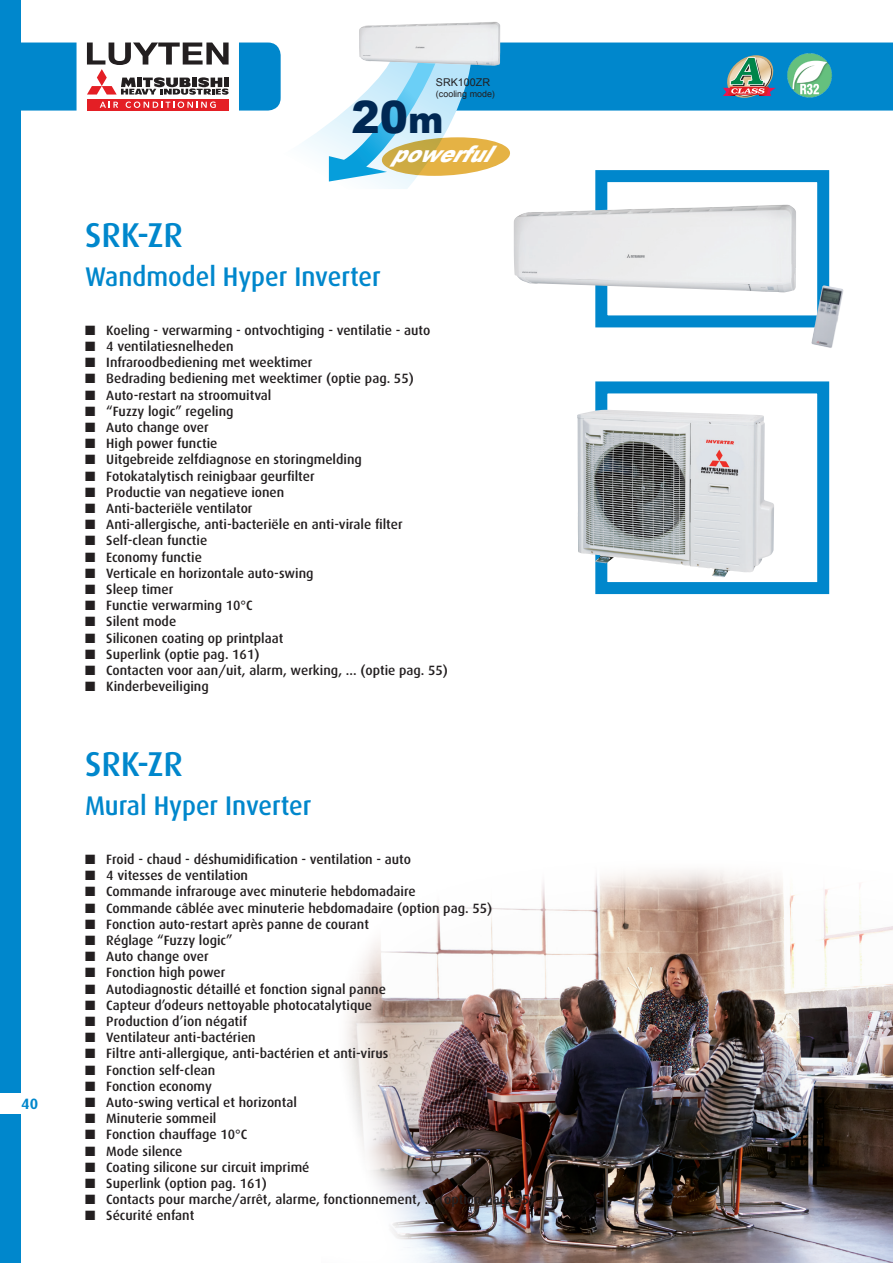
<style>
.page{position:relative;width:893px;height:1263px;background:#fff}
.page>*{position:absolute;margin:0;border:0;box-sizing:border-box;transform-origin:0 0}
.t1{font:900 44.55px "Arial";color:#002853;scale:.95 1}
.t2{font:500 34.5px "Dax";color:#0087cc}
.t3{font:500 27px "Dax";color:#0087cc;scale:.94 1}
.t4{font:italic 900 22.8px "Arial";color:#fff;scale:.9 1}
.t5{font:700 15px "Dax";color:#0087cc}
.t6{font:500 13.5px "Dax";color:#231f20}
.t7{font:10.65px "Arial";color:#231f20}
.t8{font:8.85px "Arial";color:#231f20}
.s1{font-size:37.2px}
</style>
<div class="page">
<div style="left:0;top:0;width:21px;height:1093px;background:#0087cc"></div>
<div style="left:0;top:1114px;width:21px;height:149px;background:#0087cc"></div>
<img style="left:346px;top:870px;width:547px;height:393px">
<div style="left:595px;top:381px;width:234px;height:213px;background:#fff;border:12px solid #0087cc"></div>
<img style="left:577px;top:410px;width:197px;height:167px">
<div style="left:595px;top:170px;width:234px;height:157px;background:#fff;border:12px solid #0087cc"></div>
<img style="left:514px;top:205px;width:282px;height:87px">
<img style="left:811px;top:285px;width:33px;height:63px">
<svg style="left:21px;top:43px;width:872px;height:146px"></svg>
<img style="left:359px;top:22px;width:141px;height:44px">
<p class="t5" style="left:21px;top:1095px;width:18px">40</p>
<p class="t7" style="left:436px;top:75px;width:56px">SRK100ZR</p>
<p class="t8" style="left:436px;top:88px;width:60px">(cooling mode)</p>
<h1 class="t1" style="left:352px;top:84px;width:98px">20<span class="s1">m</span></h1>
<h3 class="t4" style="left:391px;top:137px;width:131px">powerful</h3>
<h2 class="t2" style="left:85px;top:215px;width:99px">SRK-ZR</h2>
<h3 class="t3" style="left:85px;top:262px;width:316px">Wandmodel Hyper Inverter</h3>
<p class="t6" style="left:85px;top:322px;width:347px">■ Koeling - verwarming - ontvochtiging - ventilatie - auto</p>
<p class="t6" style="left:85px;top:339px;width:150px">■ 4 ventilatiesnelheden</p>
<p class="t6" style="left:85px;top:355px;width:229px">■ Infraroodbediening met weektimer</p>
<p class="t6" style="left:85px;top:371px;width:330px">■ Bedrading bediening met weektimer (optie pag. 55)</p>
<p class="t6" style="left:85px;top:387px;width:188px">■ Auto-restart na stroomuitval</p>
<p class="t6" style="left:85px;top:403px;width:150px">■ “Fuzzy logic” regeling</p>
<p class="t6" style="left:85px;top:420px;width:125px">■ Auto change over</p>
<p class="t6" style="left:85px;top:436px;width:134px">■ High power functie</p>
<p class="t6" style="left:85px;top:452px;width:278px">■ Uitgebreide zelfdiagnose en storingmelding</p>
<p class="t6" style="left:85px;top:468px;width:231px">■ Fotokatalytisch reinigbaar geurfilter</p>
<p class="t6" style="left:85px;top:484px;width:201px">■ Productie van negatieve ionen</p>
<p class="t6" style="left:85px;top:501px;width:169px">■ Anti-bacteriële ventilator</p>
<p class="t6" style="left:85px;top:517px;width:319px">■ Anti-allergische, anti-bacteriële en anti-virale filter</p>
<p class="t6" style="left:85px;top:533px;width:124px">■ Self-clean functie</p>
<p class="t6" style="left:85px;top:549px;width:118px">■ Economy functie</p>
<p class="t6" style="left:85px;top:565px;width:230px">■ Verticale en horizontale auto-swing</p>
<p class="t6" style="left:85px;top:582px;width:90px">■ Sleep timer</p>
<p class="t6" style="left:85px;top:598px;width:169px">■ Functie verwarming 10°C</p>
<p class="t6" style="left:85px;top:614px;width:93px">■ Silent mode</p>
<p class="t6" style="left:85px;top:630px;width:200px">■ Siliconen coating op printplaat</p>
<p class="t6" style="left:85px;top:646px;width:176px">■ Superlink (optie pag. 161)</p>
<p class="t6" style="left:85px;top:663px;width:365px">■ Contacten voor aan/uit, alarm, werking, ... (optie pag. 55)</p>
<p class="t6" style="left:85px;top:679px;width:125px">■ Kinderbeveiliging</p>
<h2 class="t2" style="left:85px;top:744px;width:99px">SRK-ZR</h2>
<h3 class="t3" style="left:85px;top:791px;width:242px">Mural Hyper Inverter</h3>
<p class="t6" style="left:85px;top:852px;width:327px">■ Froid - chaud - déshumidification - ventilation - auto</p>
<p class="t6" style="left:85px;top:868px;width:165px">■ 4 vitesses de ventilation</p>
<p class="t6" style="left:85px;top:884px;width:332px">■ Commande infrarouge avec minuterie hebdomadaire</p>
<p class="t6" style="left:85px;top:900px;width:409px">■ Commande câblée avec minuterie hebdomadaire (option pag. 55)</p>
<p class="t6" style="left:85px;top:916px;width:285px">■ Fonction auto-restart après panne de courant</p>
<p class="t6" style="left:85px;top:933px;width:149px">■ Réglage “Fuzzy logic”</p>
<p class="t6" style="left:85px;top:949px;width:125px">■ Auto change over</p>
<p class="t6" style="left:85px;top:965px;width:142px">■ Fonction high power</p>
<p class="t6" style="left:85px;top:981px;width:302px">■ Autodiagnostic détaillé et fonction signal panne</p>
<p class="t6" style="left:85px;top:997px;width:289px">■ Capteur d’odeurs nettoyable photocatalytique</p>
<p class="t6" style="left:85px;top:1014px;width:164px">■ Production d’ion négatif</p>
<p class="t6" style="left:85px;top:1030px;width:172px">■ Ventilateur anti-bactérien</p>
<p class="t6" style="left:85px;top:1046px;width:305px">■ Filtre anti-allergique, anti-bactérien et anti-virus</p>
<p class="t6" style="left:85px;top:1062px;width:132px">■ Fonction self-clean</p>
<p class="t6" style="left:85px;top:1078px;width:128px">■ Fonction economy</p>
<p class="t6" style="left:85px;top:1095px;width:213px">■ Auto-swing vertical et horizontal</p>
<p class="t6" style="left:85px;top:1111px;width:133px">■ Minuterie sommeil</p>
<p class="t6" style="left:85px;top:1127px;width:164px">■ Fonction chauffage 10°C</p>
<p class="t6" style="left:85px;top:1143px;width:99px">■ Mode silence</p>
<p class="t6" style="left:85px;top:1159px;width:226px">■ Coating silicone sur circuit imprimé</p>
<p class="t6" style="left:85px;top:1176px;width:183px">■ Superlink (option pag. 161)</p>
<p class="t6" style="left:85px;top:1192px;width:451px">■ Contacts pour marche/arrêt, alarme, fonctionnement, ... (option pag. 55)</p>
<p class="t6" style="left:85px;top:1208px;width:111px">■ Sécurité enfant</p>
</div>
